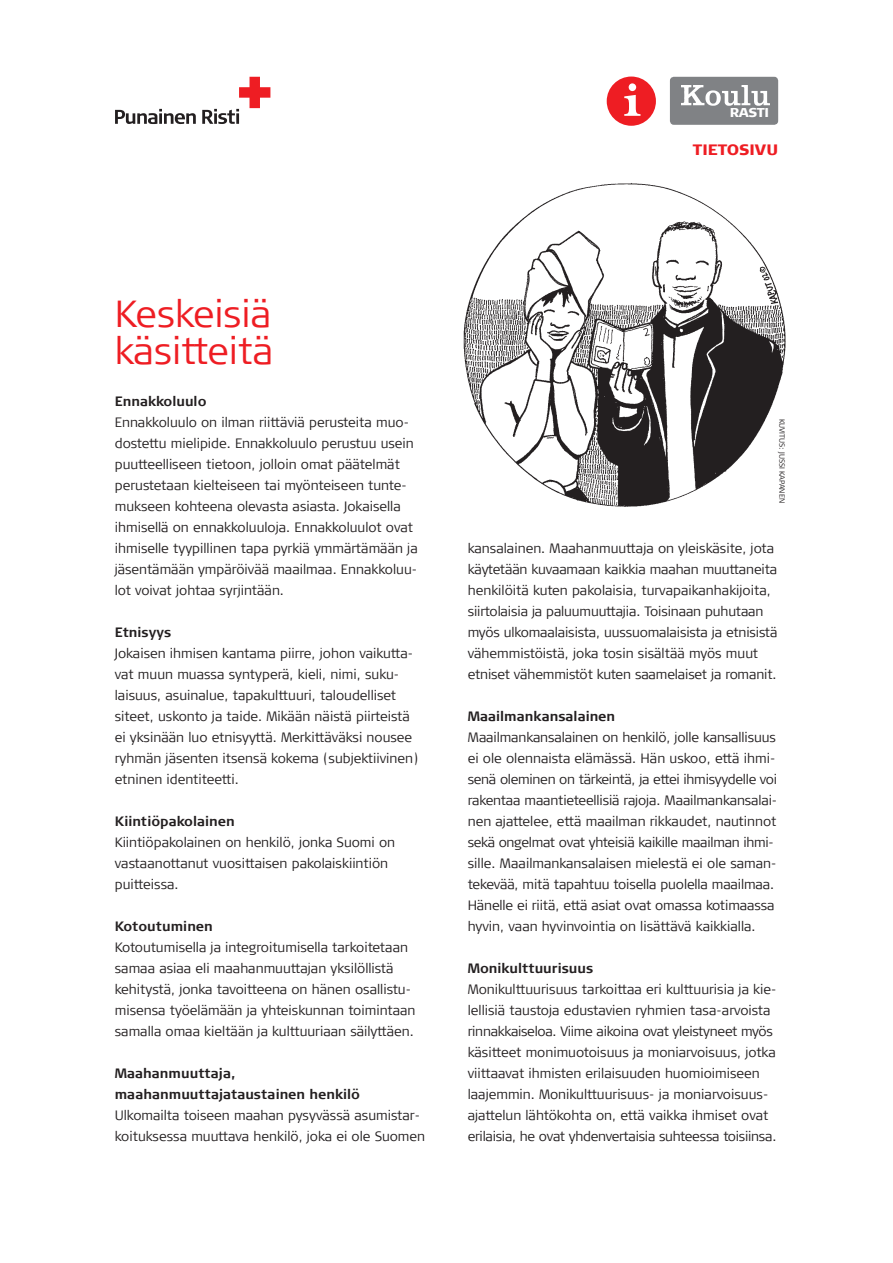
<style>
.page{position:relative;width:893px;height:1263px;background:#fff}
.page>*{position:absolute;margin:0;border:0;box-sizing:border-box;transform-origin:0 0}
.t1{font:300 37.5px/37.5px "Signa Column";color:#ee1d23}
.t2{font:900 15px "Signa Column";color:#ee1d23}
.t3{font:300 13.5px/21px "Signa Column";color:#231f20}
.t4{font:700 13.5px/21px "Signa Column";color:#231f20}
.t5{font:900 12.75px "Signa Column";color:#fff}
.t6{font:300 7.5px "Signa Column";color:#231f20}
</style>
<div class="page">
<img style="left:463px;top:183px;width:323px;height:324px">
<svg style="left:202px;top:77px;width:68px;height:47px"></svg>
<svg style="left:115px;top:109px;width:81px;height:15px"></svg>
<div style="left:607px;top:77px;width:49px;height:49px;background:#ee1d23;border-radius:50%"></div>
<svg style="left:624px;top:83px;width:16px;height:33px"></svg>
<div style="left:670px;top:77px;width:108px;height:48px;background:#808285;border-radius:4px"></div>
<img style="left:681px;top:85px;width:88px;height:21px">
<p class="t5" style="left:730px;top:104px;width:39px">RASTI</p>
<p class="t2" style="left:693px;top:140px;width:87px">TIETOSIVU</p>
<h1 class="t1" style="left:115px;top:295px;width:160px">Keskeisiä käsitteitä</h1>
<p class="t4" style="left:115px;top:391px;width:93px">Ennakkoluulo</p>
<p class="t3" style="left:115px;top:412px;width:304px">Ennakkoluulo on ilman riittäviä perusteita muo&shy;dostettu mielipide. Ennakkoluulo perustuu usein puutteelliseen tietoon, jolloin omat päätelmät perustetaan kielteiseen tai myönteiseen tunte&shy;mukseen kohteena olevasta asiasta. Jokaisella ihmisellä on ennakkoluuloja. Ennakkoluulot ovat ihmiselle tyypillinen tapa pyrkiä ymmärtämään ja jäsentämään ympäröivää maailmaa. Ennakkoluu&shy;lot voivat johtaa syrjintään.</p>
<p class="t4" style="left:115px;top:622px;width:58px">Etnisyys</p>
<p class="t3" style="left:115px;top:643px;width:305px">Jokaisen ihmisen kantama piirre, johon vaikutta&shy;vat muun muassa syntyperä, kieli, nimi, suku&shy;laisuus, asuinalue, tapakulttuuri, taloudelliset siteet, uskonto ja taide. Mikään näistä piirteistä ei yksinään luo etnisyyttä. Merkittäväksi nousee ryhmän jäsenten itsensä kokema (subjektiivinen) etninen identiteetti.</p>
<p class="t4" style="left:115px;top:811px;width:121px">Kiintiöpakolainen</p>
<p class="t3" style="left:115px;top:832px;width:282px">Kiintiöpakolainen on henkilö, jonka Suomi on vastaanottanut vuosittaisen pakolaiskiintiön puitteissa.</p>
<p class="t4" style="left:115px;top:916px;width:100px">Kotoutuminen</p>
<p class="t3" style="left:115px;top:937px;width:302px">Kotoutumisella ja integroitumisella tarkoitetaan samaa asiaa eli maahanmuuttajan yksilöllistä kehitystä, jonka tavoitteena on hänen osallistu&shy;misensa työelämään ja yhteiskunnan toimintaan samalla omaa kieltään ja kulttuuriaan säilyttäen.</p>
<p class="t4" style="left:115px;top:1063px;width:247px">Maahanmuuttaja, maahanmuuttajataustainen henkilö</p>
<p class="t3" style="left:115px;top:1105px;width:312px">Ulkomailta toiseen maahan pysyvässä asumistar&shy;koituksessa muuttava henkilö, joka ei ole Suomen</p>
<p class="t6" style="left:786px;top:418px;width:86px;rotate:90deg">KUVITUS: JUSSI KAPANEN</p>
<p class="t3" style="left:468px;top:537px;width:311px">kansalainen. Maahanmuuttaja on yleiskäsite, jota käytetään kuvaamaan kaikkia maahan muuttaneita henkilöitä kuten pakolaisia, turvapaikanhakijoita, siirtolaisia ja paluumuuttajia. Toisinaan puhutaan myös ulkomaalaisista, uussuomalaisista ja etnisistä vähemmistöistä, joka tosin sisältää myös muut etniset vähemmistöt kuten saamelaiset ja romanit.</p>
<p class="t4" style="left:468px;top:705px;width:149px">Maailmankansalainen</p>
<p class="t3" style="left:468px;top:726px;width:311px">Maailmankansalainen on henkilö, jolle kansallisuus ei ole olennaista elämässä. Hän uskoo, että ihmi&shy;senä oleminen on tärkeintä, ja ettei ihmisyydelle voi rakentaa maantieteellisiä rajoja. Maailmankansalai&shy;nen ajattelee, että maailman rikkaudet, nautinnot sekä ongelmat ovat yhteisiä kaikille maailman ihmi&shy;sille. Maailmankansalaisen mielestä ei ole saman&shy;tekevää, mitä tapahtuu toisella puolella maailmaa.<br>Hänelle ei riitä, että asiat ovat omassa kotimaassa hyvin, vaan hyvinvointia on lisättävä kaikkialla.</p>
<p class="t4" style="left:468px;top:957px;width:127px">Monikulttuurisuus</p>
<p class="t3" style="left:468px;top:979px;width:310px">Monikulttuurisuus tarkoittaa eri kulttuurisia ja kie&shy;lellisiä taustoja edustavien ryhmien tasa-arvoista rinnakkaiseloa. Viime aikoina ovat yleistyneet myös käsitteet monimuotoisuus ja moniarvoisuus, jotka viittaavat ihmisten erilaisuuden huomioimiseen laajemmin. Monikulttuurisuus- ja moniarvoisuus&shy;ajattelun lähtökohta on, että vaikka ihmiset ovat erilaisia, he ovat yhdenvertaisia suhteessa toisiinsa.</p>
</div>
